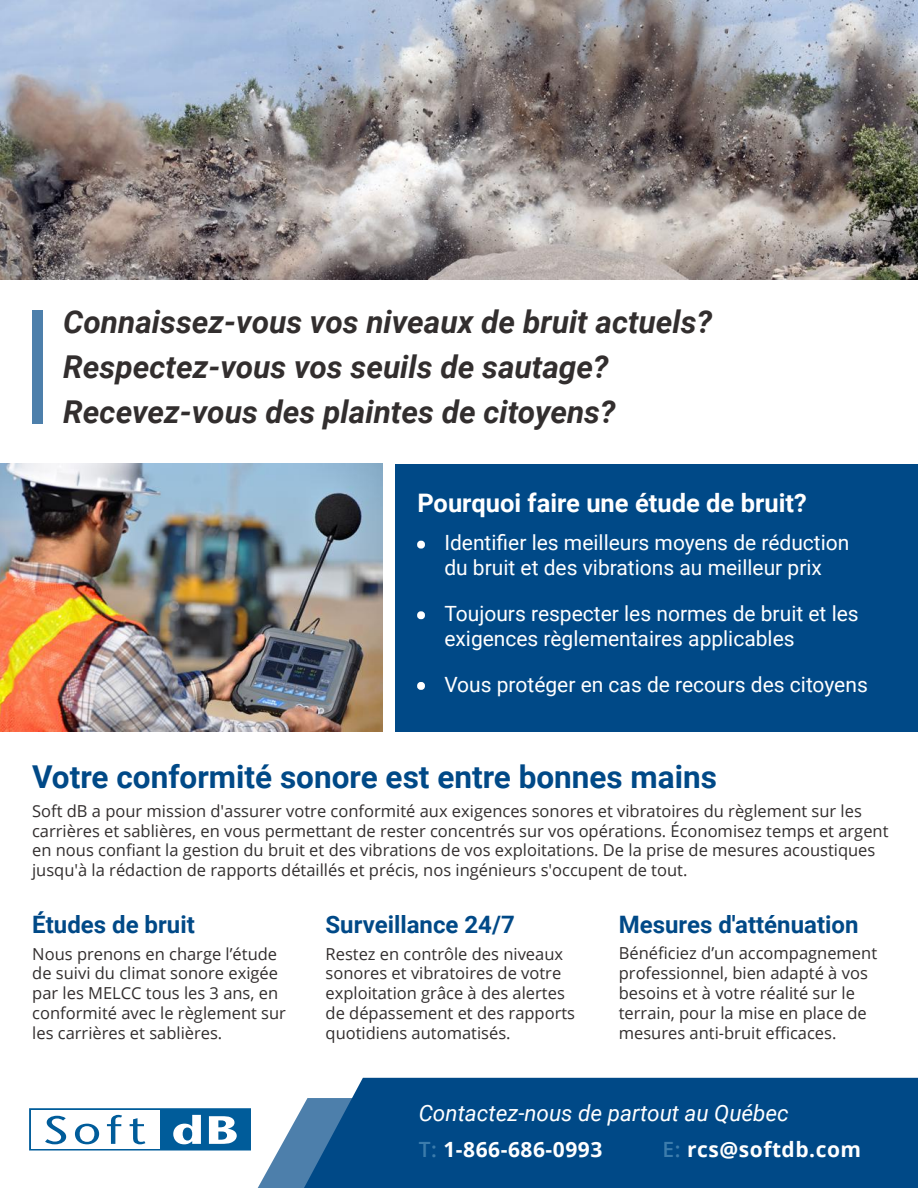
<style>
.page{position:relative;width:918px;height:1188px;background:#fff}
.page>*{position:absolute;margin:0;border:0;box-sizing:border-box;transform-origin:0 0}
.t1{font:italic 700 31.5px/45px "Roboto";color:#322e2e}
.t2{font:700 31.5px "Roboto";color:#004987}
.t3{font:700 25.5px "Roboto";color:#fff}
.t4{font:700 24px "Roboto";color:#004987}
.t5{font:italic 22.5px "Roboto";color:#fff}
.t6{font:21px/25.2px "Roboto";color:#fff;text-align:center}
.t7{font:700 21px "Open Sans";letter-spacing:.025em;color:#fff}
.t8{font:16.5px/19.8px "Open Sans";color:#322e2e}
.s1{font-weight:900;font-size:19.5px}
.s2{font-weight:600;color:#3c7cac}
</style>
<div class="page">
<svg style="left:257px;top:1104px;width:47px;height:84px"></svg>
<div style="left:304px;top:1078px;width:614px;height:110px;background:#004987"></div>
<svg style="left:29px;top:1108px;width:222px;height:43px"></svg>
<img style="left:0;top:464px;width:382px;height:268px">
<div style="left:395px;top:464px;width:523px;height:268px;background:#004987"></div>
<div style="left:32px;top:311px;width:11px;height:113px;background:#4d7fab"></div>
<img style="left:0;top:0;width:918px;height:280px">
<h1 class="t1" style="left:63px;top:298px;width:650px">Connaissez-vous vos niveaux de bruit actuels?<br>Respectez-vous vos seuils de sautage?<br>Recevez-vous des plaintes de citoyens?</h1>
<h2 class="t3" style="left:417px;top:485px;width:391px">Pourquoi faire une étude de bruit?</h2>
<p class="t6" style="left:417px;top:529px;width:434px"><span class="s1">•</span> Identifier les meilleurs moyens de réduction du bruit et des vibrations au meilleur prix</p>
<p class="t6" style="left:444px;top:600px;width:416px;text-align:left;text-indent:-27px"><span class="s1">•</span> Toujours respecter les normes de bruit et les exigences règlementaires applicables</p>
<p class="t6" style="left:417px;top:671px;width:452px"><span class="s1">•</span> Vous protéger en cas de recours des citoyens</p>
<h1 class="t2" style="left:32px;top:755px;width:686px">Votre conformité sonore est entre bonnes mains</h1>
<p class="t8" style="left:32px;top:800px;width:858px">Soft dB a pour mission d'assurer votre conformité aux exigences sonores et vibratoires du règlement sur les carrières et sablières, en vous permettant de rester concentrés sur vos opérations. Économisez temps et argent en nous confiant la gestion du bruit et des vibrations de vos exploitations. De la prise de mesures acoustiques jusqu'à la rédaction de rapports détaillés et précis, nos ingénieurs s'occupent de tout.</p>
<h3 class="t4" style="left:32px;top:908px;width:164px">Études de bruit</h3>
<p class="t8" style="left:32px;top:943px;width:255px">Nous prenons en charge l’étude de suivi du climat sonore exigée par les MELCC tous les 3 ans, en conformité avec le règlement sur les carrières et sablières.</p>
<h3 class="t4" style="left:326px;top:908px;width:191px">Surveillance 24/7</h3>
<p class="t8" style="left:326px;top:943px;width:251px">Restez en contrôle des niveaux sonores et vibratoires de votre exploitation grâce à des alertes de dépassement et des rapports quotidiens automatisés.</p>
<h3 class="t4" style="left:619px;top:907px;width:241px">Mesures d'atténuation</h3>
<p class="t8" style="left:619px;top:943px;width:260px">Bénéficiez d’un accompagnement professionnel, bien adapté à vos besoins et à votre réalité sur le terrain, pour la mise en place de mesures anti-bruit efficaces.</p>
<h3 class="t5" style="left:419px;top:1098px;width:372px">Contactez-nous de partout au Québec</h3>
<p class="t7" style="left:419px;top:1134px;width:185px"><span class="s2">T:</span> 1-866-686-0993</p>
<p class="t7" style="left:663px;top:1134px;width:200px"><span class="s2">E:</span> rcs@softdb.com</p>
</div>
